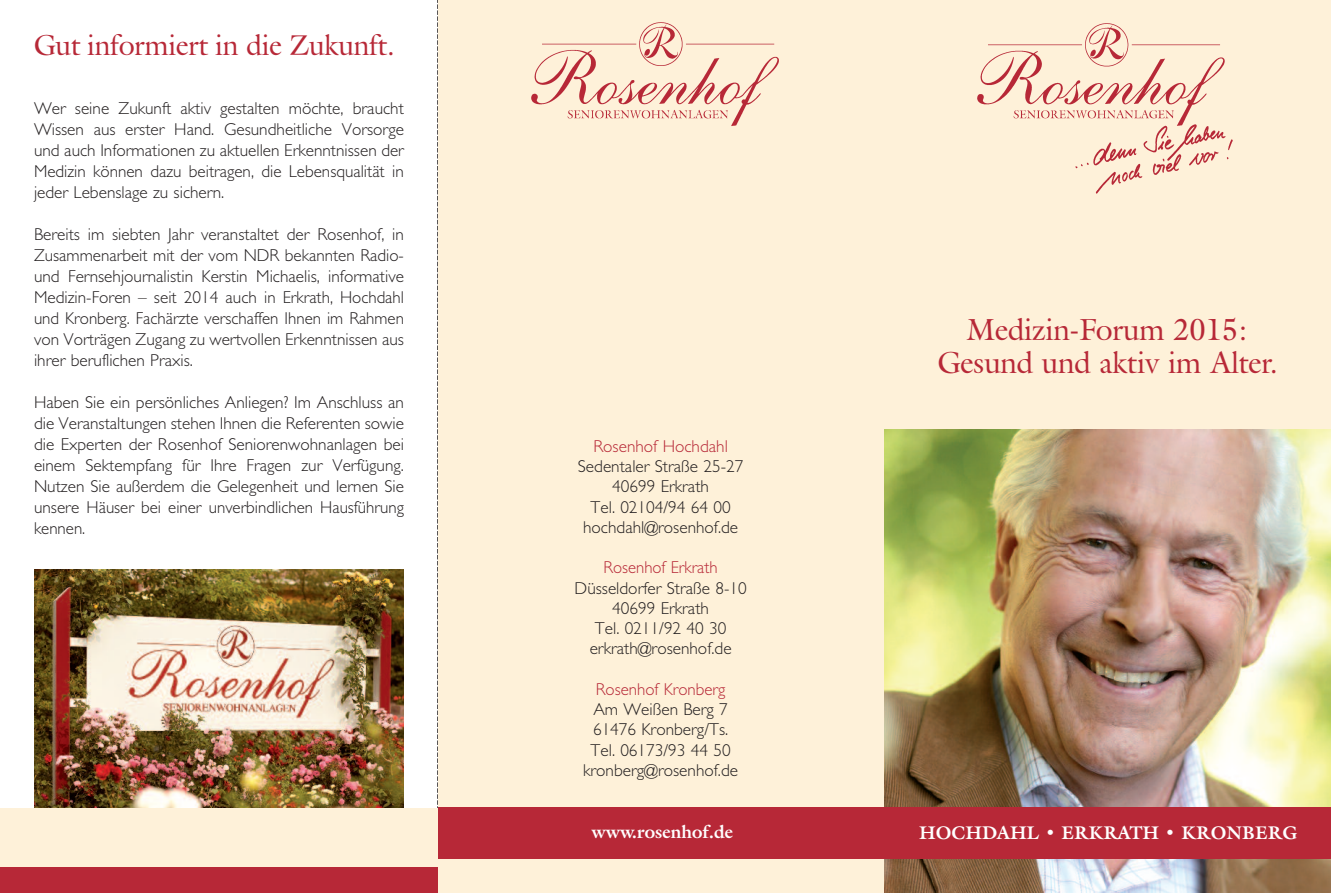
<style>
.page{position:relative;width:1331px;height:893px;background:#fff}
.page>*{position:absolute;margin:0;border:0;box-sizing:border-box;transform-origin:0 0}
.t1{font:30px/33px "Galliard IT Cby BT";color:#b72837;text-align:center}
.t2{font:28.5px "Galliard IT Cby BT";color:#b72837}
.t3{font:700 18px "Galliard IT Cby BT";color:#fff}
.t4{font:300 17.25px/21px "Gill Sans";color:#231f20;text-align:justify}
.t5{font:300 17.25px "Gill Sans";color:#b72837}
</style>
<div class="page">
<svg style="left:437px;top:0;width:1px;height:808px"></svg>
<div style="left:438px;top:0;width:893px;height:893px;background:#fef1d9"></div>
<img style="left:884px;top:429px;width:447px;height:464px">
<img style="left:977px;top:23px;width:256px;height:171px">
<div style="left:438px;top:808px;width:893px;height:51px;background:#b72837"></div>
<img style="left:34px;top:570px;width:370px;height:238px">
<img style="left:531px;top:23px;width:248px;height:103px">
<div style="left:0;top:808px;width:438px;height:65px;background:#fef1d9"></div>
<div style="left:0;top:867px;width:438px;height:26px;background:#b72837"></div>
<h2 class="t2" style="left:34px;top:34px;width:362px">Gut informiert in die Zukunft.</h2>
<p class="t4" style="left:34px;top:98px;width:371px">Wer seine Zukunft aktiv gestalten möchte, braucht Wissen aus erster Hand. Gesundheitliche Vorsorge und auch Informationen zu aktuellen Erkenntnissen der Medizin können dazu beitragen, die Lebensqualität in jeder Lebenslage zu sichern.</p>
<p class="t4" style="left:34px;top:224px;width:371px">Bereits im siebten Jahr veranstaltet der Rosenhof, in Zusammenarbeit mit der vom NDR bekannten Radio&shy;und Fernsehjournalistin Kerstin Michaelis, informative Medizin-Foren – seit 2014 auch in Erkrath, Hochdahl und Kronberg. Fachärzte verschaffen Ihnen im Rahmen von Vorträgen Zugang zu wertvollen Erkenntnissen aus ihrer beruflichen Praxis.</p>
<p class="t4" style="left:34px;top:392px;width:371px">Haben Sie ein persönliches Anliegen? Im Anschluss an die Veranstaltungen stehen Ihnen die Referenten sowie die Experten der Rosenhof Seniorenwohnanlagen bei einem Sektempfang für Ihre Fragen zur Verfügung.<br>Nutzen Sie außerdem die Gelegenheit und lernen Sie unsere Häuser bei einer unverbindlichen Hausführung kennen.</p>
<p class="t5" style="left:593px;top:436px;width:136px">Rosenhof Hochdahl</p>
<p class="t4" style="left:578px;top:456px;width:167px;line-height:20.2px;text-align:center">Sedentaler Straße 25-27<br>40699 Erkrath<br>Tel. 02104/94 64 00 hochdahl@rosenhof.de</p>
<p class="t5" style="left:604px;top:557px;width:116px">Rosenhof Erkrath</p>
<p class="t4" style="left:575px;top:577px;width:174px;line-height:20.2px;text-align:center">Düsseldorfer Straße 8-10<br>40699 Erkrath<br>Tel. 0211/92 40 30 erkrath@rosenhof.de</p>
<p class="t5" style="left:596px;top:679px;width:131px">Rosenhof Kronberg</p>
<p class="t4" style="left:583px;top:699px;width:156px;line-height:20.2px;text-align:center">Am Weißen Berg 7<br>61476 Kronberg/Ts.<br>Tel. 06173/93 44 50 kronberg@rosenhof.de</p>
<p class="t3" style="left:591px;top:825px;width:143px">www.rosenhof.de</p>
<h1 class="t1" style="left:938px;top:317px;width:342px">Medizin-Forum 2015:<br>Gesund und aktiv im Alter.</h1>
<p class="t3" style="left:919px;top:827px;width:380px">HOCHDAHL • ERKRATH • KRONBERG</p>
</div>
